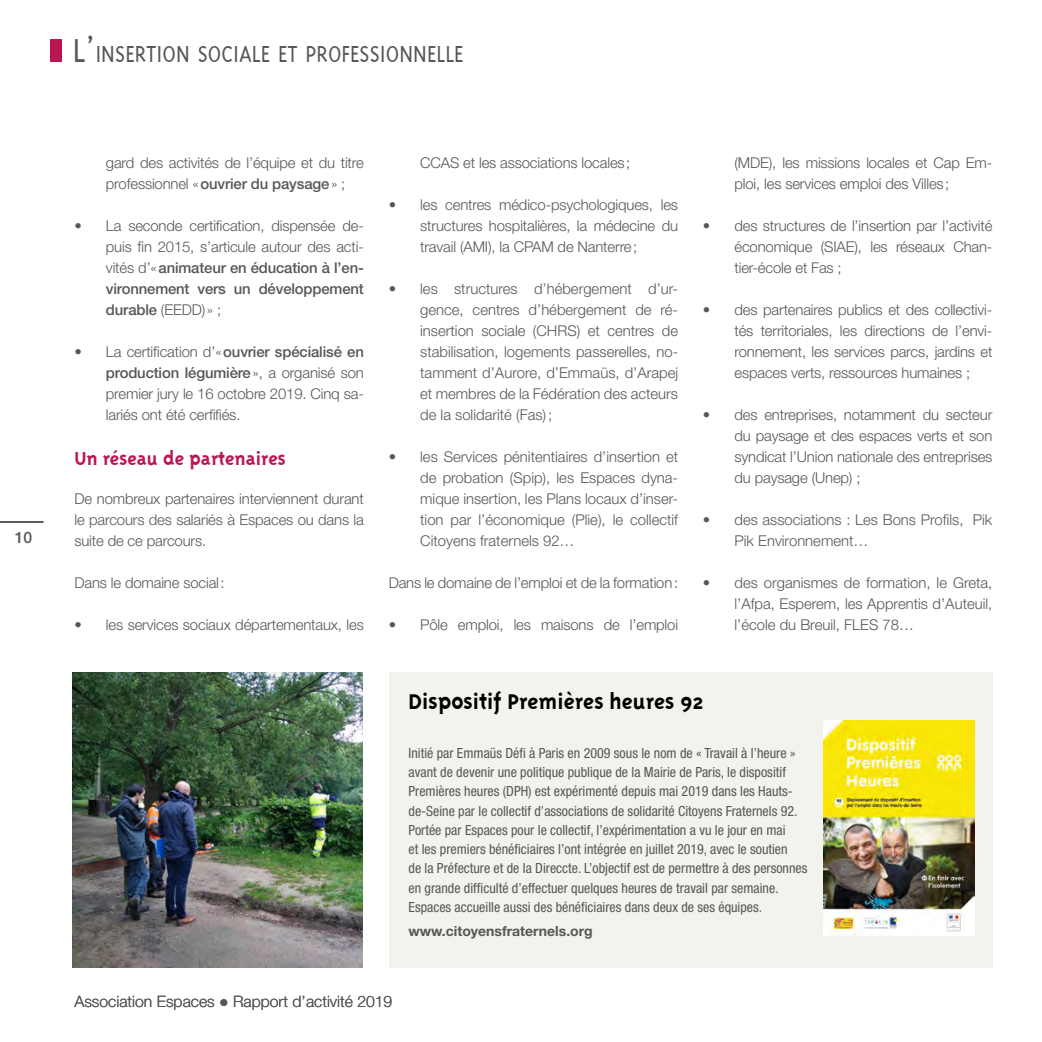
<style>
.page{position:relative;width:1042px;height:1042px;background:#fff}
.page>*{position:absolute;margin:0;border:0;box-sizing:border-box;transform-origin:0 0}
.t1{font:300 26.95px "Triplex";color:#575756;scale:.9 1}
.t2{font:700 24.5px "Triplex";color:#000}
.t3{font:700 21px "Triplex";color:#ba1656}
.t4{font:300 15.75px "Helvetica Neue LT Std";color:#575756}
.t5{font:500 15.75px "Helvetica Neue LT Std";color:#575756}
.t6{font:300 14.88px/21px "Helvetica Neue LT Std";letter-spacing:-.01em;color:#575756;text-align:justify}
.t7{font:condensed 14px/19.2px "Helvetica Neue LT Std";color:#575756}
.t8{font:700 14px "Helvetica Neue LT Std";color:#575756}
.s1{font-size:38.5px}
.s2{font-weight:500}
.s3{font-family:"Arial";font-weight:400}
</style>
<div class="page">
<hr style="left:0;top:521px;width:43px;height:2px;background:#575756">
<div style="left:389px;top:672px;width:603px;height:295px;background:#f1f3ec"></div>
<img style="left:73px;top:672px;width:289px;height:295px">
<div style="left:50px;top:40px;width:12px;height:22px;background:#ba1656"></div>
<img style="left:823px;top:721px;width:151px;height:215px">
<p class="t5" style="left:15px;top:528px;width:19px">10</p>
<h1 class="t1" style="left:73px;top:39px;width:436px"><span class="s1">L’</span>INSERTION SOCIALE ET PROFESSIONNELLE</h1>
<p class="t6" style="left:106px;top:152px;width:259px">gard des activités de l’équipe et du titre professionnel «<span class="s2">ouvrier du paysage</span>» ;</p>
<p class="t6" style="left:106px;top:215px;width:259px;text-indent:-32px">• La seconde certification, dispensée de&shy;puis fin 2015, s’articule autour des acti&shy;vités d’«<span class="s2">animateur en éducation à l’en&shy;vironnement vers un développement durable</span> (EEDD)» ;</p>
<p class="t6" style="left:106px;top:341px;width:259px;text-indent:-32px">• La certification d’«<span class="s2">ouvrier spécialisé en production légumière</span>», a organisé son premier jury le 16 octobre 2019. Cinq sa&shy;lariés ont été cerfifiés.</p>
<h3 class="t3" style="left:74px;top:447px;width:213px">Un réseau de partenaires</h3>
<p class="t6" style="left:74px;top:488px;width:291px">De nombreux partenaires interviennent durant le parcours des salariés à Espaces ou dans la suite de ce parcours.</p>
<p class="t6" style="left:74px;top:572px;width:152px">Dans le domaine social:</p>
<p class="t6" style="left:74px;top:614px;width:291px">• les services sociaux départementaux, les</p>
<p class="t6" style="left:420px;top:152px;width:212px">CCAS et les associations locales;</p>
<p class="t6" style="left:420px;top:194px;width:259px;text-indent:-32px">• les centres médico-psychologiques, les structures hospitalières, la médecine du travail (AMI), la CPAM de Nanterre;</p>
<p class="t6" style="left:420px;top:278px;width:259px;text-indent:-32px">• les structures d’hébergement d’ur&shy;gence, centres d’hébergement de ré&shy;insertion sociale (CHRS) et centres de stabilisation, logements passerelles, no&shy;tamment d’Aurore, d’Emmaüs, d’Arapej et membres de la Fédération des acteurs de la solidarité (Fas);</p>
<p class="t6" style="left:420px;top:446px;width:259px;text-indent:-32px">• les Services pénitentiaires d’insertion et de probation (Spip), les Espaces dyna&shy;mique insertion, les Plans locaux d’inser&shy;tion par l’économique (Plie), le collectif Citoyens fraternels 92…</p>
<p class="t6" style="left:389px;top:572px;width:291px">Dans le domaine de l’emploi et de la formation:</p>
<p class="t6" style="left:389px;top:614px;width:291px">• Pôle emploi, les maisons de l’emploi</p>
<p class="t6" style="left:734px;top:152px;width:259px">(MDE), les missions locales et Cap Em&shy;ploi, les services emploi des Villes;</p>
<p class="t6" style="left:734px;top:215px;width:259px;text-indent:-32px">• des structures de l’insertion par l’activité économique (SIAE), les réseaux Chan&shy;tier-école et Fas ;</p>
<p class="t6" style="left:734px;top:299px;width:259px;text-indent:-32px">• des partenaires publics et des collectivi&shy;tés territoriales, les directions de l’envi&shy;ronnement, les services parcs, jardins et espaces verts, ressources humaines ;</p>
<p class="t6" style="left:734px;top:404px;width:259px;text-indent:-32px">• des entreprises, notamment du secteur du paysage et des espaces verts et son syndicat l’Union nationale des entreprises du paysage (Unep) ;</p>
<p class="t6" style="left:734px;top:509px;width:259px;text-indent:-32px">• des associations : Les Bons Profils, Pik<br>Pik Environnement…</p>
<p class="t6" style="left:734px;top:572px;width:259px;text-indent:-32px">• des organismes de formation, le Greta, l’Afpa, Esperem, les Apprentis d’Auteuil, l’école du Breuil, FLES 78…</p>
<h2 class="t2" style="left:408px;top:688px;width:296px">Dispositif Premières heures 92</h2>
<p class="t7" style="left:408px;top:743px;width:400px">Initié par Emmaüs Défi à Paris en 2009 sous le nom de « Travail à l’heure » avant de devenir une politique publique de la Mairie de Paris, le dispositif Premières heures (DPH) est expérimenté depuis mai 2019 dans les Hauts&shy;de-Seine par le collectif d’associations de solidarité Citoyens Fraternels 92.<br>Portée par Espaces pour le collectif, l’expérimentation a vu le jour en mai<br>et les premiers bénéficiaires l’ont intégrée en juillet 2019, avec le soutien<br>de la Préfecture et de la Direccte. L’objectif est de permettre à des personnes en grande difficulté d’effectuer quelques heures de travail par semaine.<br>Espaces accueille aussi des bénéficiaires dans deux de ses équipes.</p>
<p class="t8" style="left:408px;top:922px;width:186px">www.citoyensfraternels.org</p>
<p class="t4" style="left:74px;top:992px;width:319px">Association Espaces <span class="s3">●</span> Rapport d’activité 2019</p>
</div>
